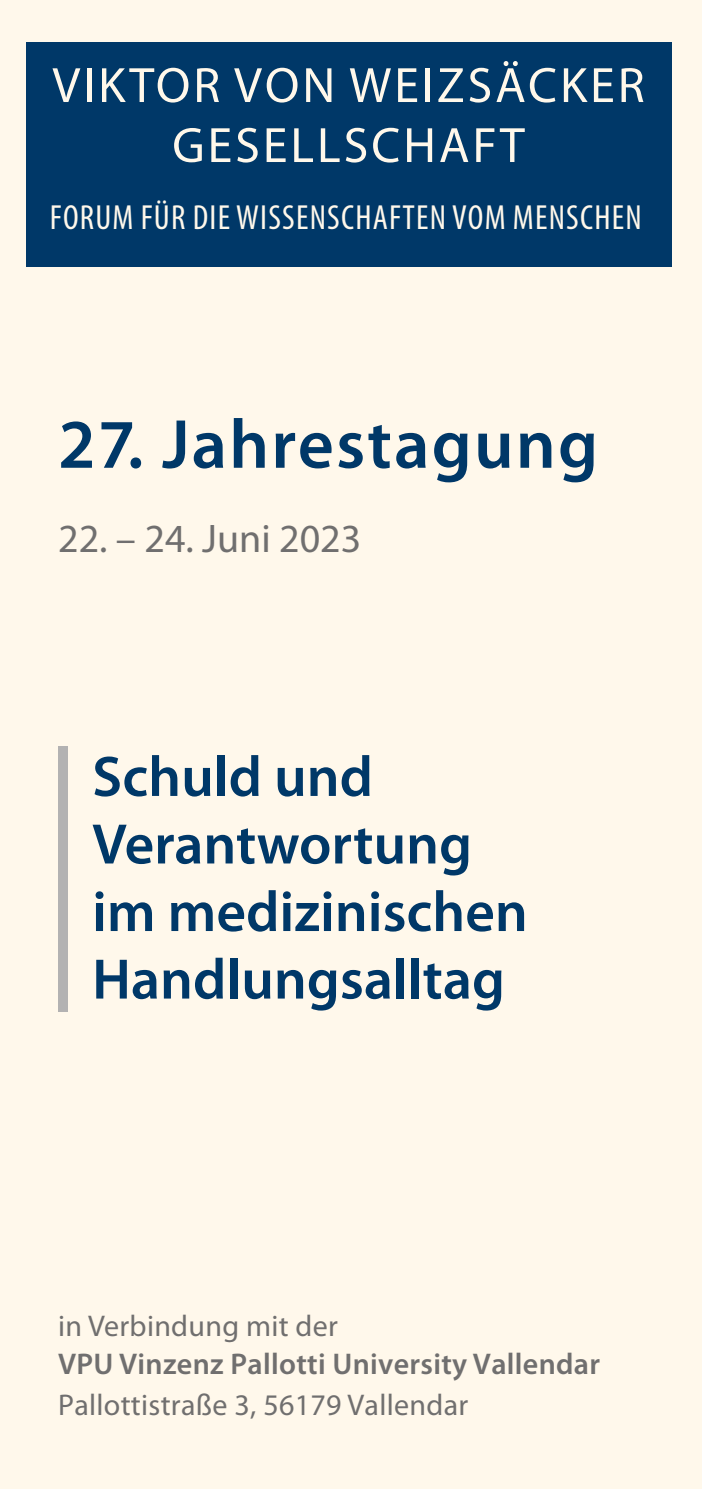
<style>
.page{position:relative;width:702px;height:1489px;background:#fff}
.page>*{position:absolute;margin:0;border:0;box-sizing:border-box;transform-origin:0 0}
.t1{font:600 70px "Myriad Pro";letter-spacing:.03em;color:#003868}
.t2{font:600 57.5px/67.5px "Myriad Pro";color:#003868}
.t3{font:50px/60px "Myriad Pro";letter-spacing:.06em;color:#fff8eb;text-align:center}
.t4{font:40px "Myriad Pro";color:#706f6f}
.t5{font:condensed 35px "Myriad Pro";letter-spacing:.035em;color:#fff8eb}
.t6{font:30px "Myriad Pro";letter-spacing:.01em;color:#706f6f}
.t7{font:600 30px "Myriad Pro";letter-spacing:.01em;color:#706f6f}
</style>
<div class="page">
<div style="left:0;top:0;width:702px;height:1488px;background:#fff8eb"></div>
<div style="left:26px;top:43px;width:645px;height:223px;background:#003868"></div>
<div style="left:58px;top:746px;width:10px;height:265px;background:#b3b2b2"></div>
<p class="t3" style="left:52px;top:54px;width:593px">VIKTOR VON WEIZSÄCKER<br>GESELLSCHAFT</p>
<p class="t5" style="left:50px;top:196px;width:593px">FORUM FÜR DIE WISSENSCHAFTEN VOM MENSCHEN</p>
<p class="t1" style="left:58px;top:399px;width:541px">27. Jahrestagung</p>
<p class="t4" style="left:58px;top:513px;width:305px">22. – 24. Juni 2023</p>
<p class="t2" style="left:92px;top:741px;width:437px">Schuld und<br>Verantwortung im medizinischen<br>Handlungsalltag</p>
<p class="t6" style="left:58px;top:1306px;width:281px">in Verbindung mit der</p>
<p class="t7" style="left:58px;top:1345px;width:543px">VPU Vinzenz Pallotti University Vallendar</p>
<p class="t6" style="left:58px;top:1385px;width:411px">Pallottistraße 3, 56179 Vallendar</p>
</div>
